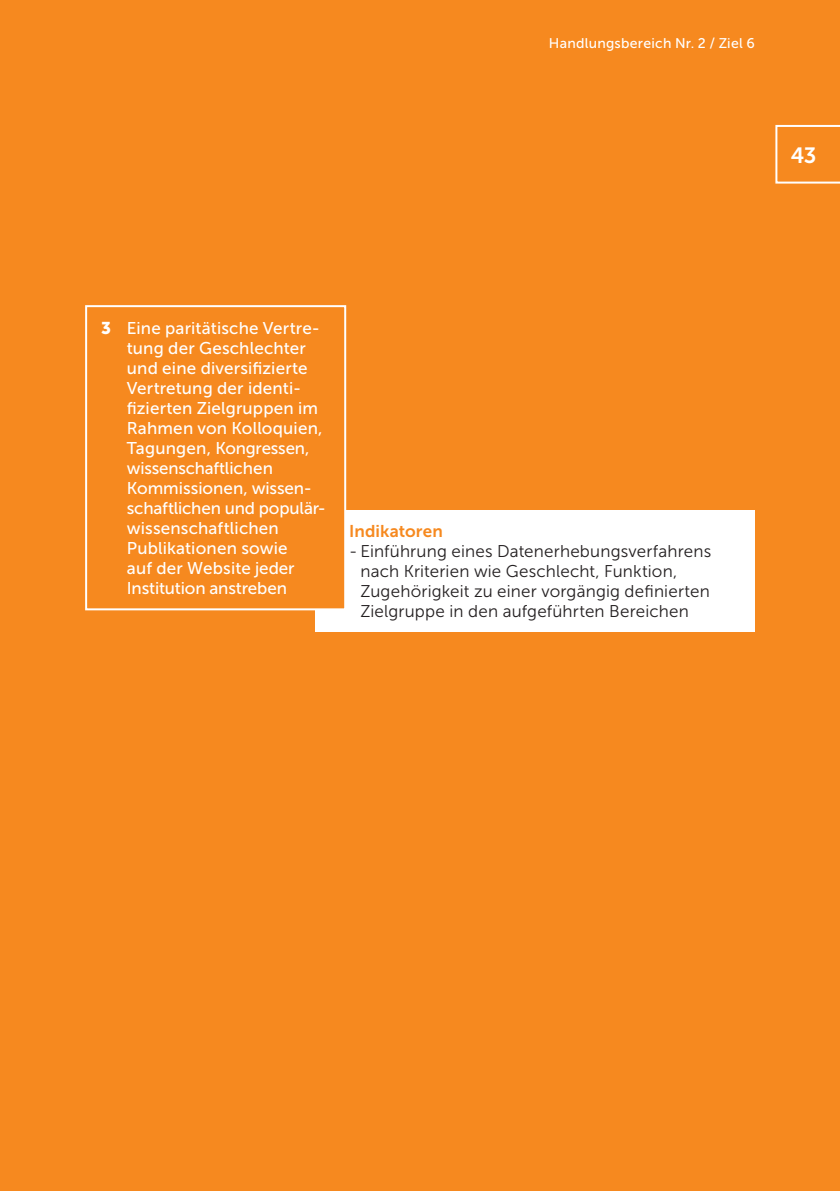
<style>
.page{position:relative;width:840px;height:1191px;background:#fff}
.page>*{position:absolute;margin:0;border:0;box-sizing:border-box;transform-origin:0 0}
.t1{font:22px "Museo Sans 700";color:#fff}
.t2{font:17px/20px "Museo Sans 500";letter-spacing:.005em;color:#fff}
.t3{font:17px/20px "Museo Sans 300";letter-spacing:.01em;color:#231f20}
.t4{font:17px "Museo Sans 700";letter-spacing:.005em;color:#f6891f}
.t5{font:14px "Museo Sans 500";letter-spacing:.02em;color:#fff}
.s1{font-family:"Museo Sans 900"}
</style>
<div class="page">
<div style="left:0;top:0;width:839px;height:1191px;background:#f6891f"></div>
<div style="left:315px;top:510px;width:439px;height:121px;background:#fff"></div>
<div style="left:86px;top:306px;width:259px;height:303px;background:#f6891f"></div>
<div style="left:85px;top:305px;width:261px;height:305px;border:2px solid #fff"></div>
<svg style="left:775px;top:124px;width:64px;height:60px"></svg>
<p class="t5" style="left:548px;top:35px;width:207px">Handlungsbereich Nr. 2 / Ziel 6</p>
<p class="t1" style="left:790px;top:143px;width:27px">43</p>
<p class="t2" style="left:127px;top:318px;width:200px;text-indent:-26px"><span class="s1">3</span> Eine paritätische Vertre&shy;tung der Geschlechter und eine diversifizierte<br>Vertretung der identi&shy;fizierten Zielgruppen im<br>Rahmen von Kolloquien,<br>Tagungen, Kongressen, wissenschaftlichen<br>Kommissionen, wissen&shy;schaftlichen und populär&shy;wissenschaftlichen<br>Publikationen sowie<br>auf der Website jeder<br>Institution anstreben</p>
<p class="t4" style="left:349px;top:522px;width:95px">Indikatoren</p>
<p class="t3" style="left:360px;top:541px;width:352px;text-indent:-11px">- Einführung eines Datenerhebungsverfahrens nach Kriterien wie Geschlecht, Funktion, Zugehörigkeit zu einer vorgängig definierten Zielgruppe in den aufgeführten Bereichen</p>
</div>
